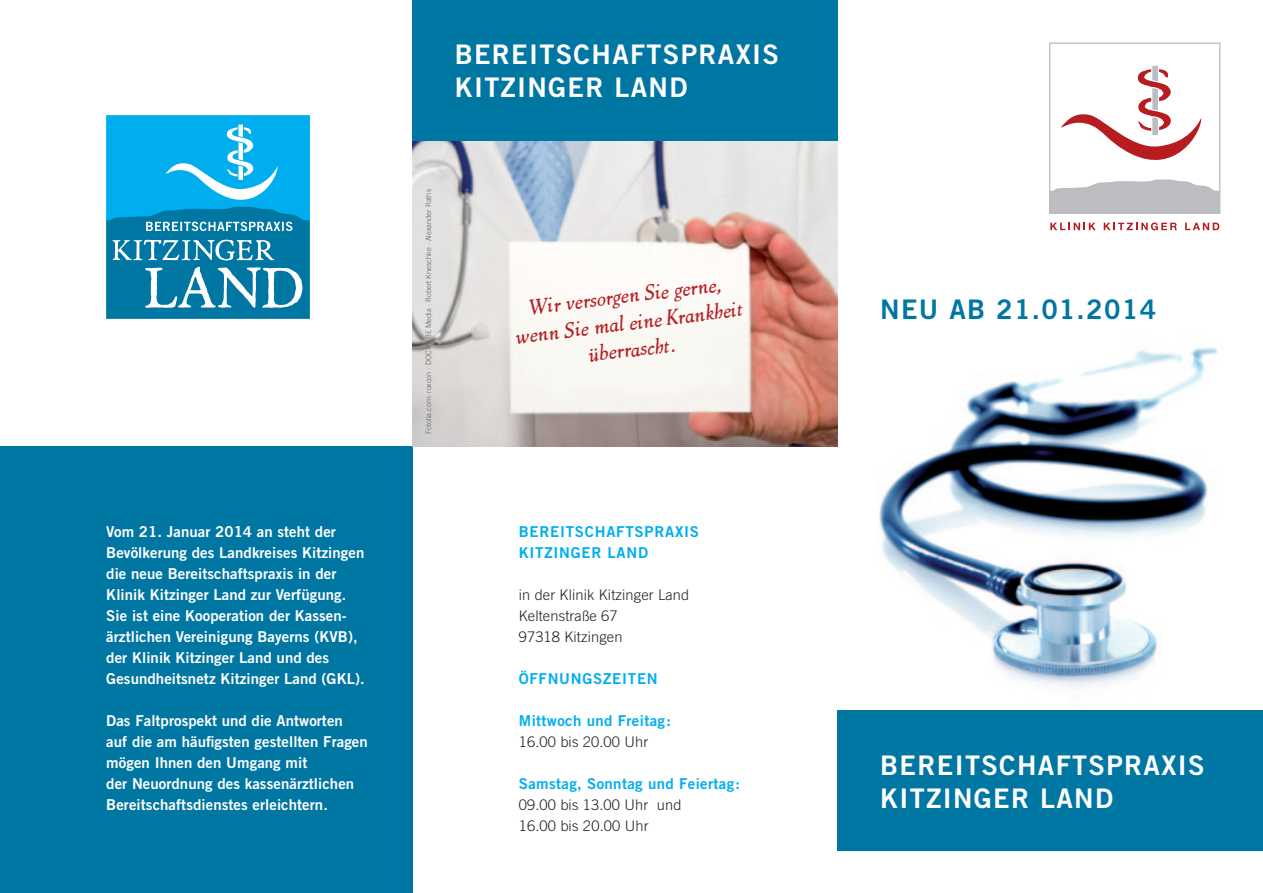
<style>
.page{position:relative;width:1263px;height:893px;background:#fff}
.page>*{position:absolute;margin:0;border:0;box-sizing:border-box;transform-origin:0 0}
.t1{font:27px/33px "Trade Gothic Bold Two";letter-spacing:.05em;color:#fff}
.t2{font:27px "Trade Gothic Bold Two";letter-spacing:.05em;color:#0076a3}
.t3{font:italic 21.75px/27px "Marco Polo";color:#b61c20;text-align:center}
.t4{font:15px/21px "Trade Gothic Bold Two";letter-spacing:.005em;color:#fff}
.t5{font:15px/21px "Trade Gothic Bold Two";letter-spacing:.05em;color:#00aeef}
.t6{font:15px "Trade Gothic Bold Two";letter-spacing:.025em;color:#00aeef}
.t7{font:300 14.7px/21px "Trade Gothic";letter-spacing:.01em;color:#231f20}
.t8{font:300 7.5px "Trade Gothic";color:#636366}
</style>
<div class="page">
<img style="left:879px;top:145px;width:342px;height:544px">
<div style="left:838px;top:710px;width:425px;height:140px;background:#0076a3"></div>
<div style="left:0;top:446px;width:412px;height:447px;background:#0076a3"></div>
<svg style="left:106px;top:115px;width:204px;height:204px;background:#209fcf"></svg>
<img style="left:412px;top:140px;width:426px;height:306px">
<div style="left:412px;top:0;width:426px;height:140px;background:#0076a3"></div>
<svg style="left:1050px;top:223px;width:46px;height:7px"></svg>
<svg style="left:1104px;top:222px;width:73px;height:8px"></svg>
<svg style="left:1185px;top:223px;width:34px;height:7px"></svg>
<div style="left:1049px;top:43px;width:171px;height:171px;border:1px solid #bcbdc0"></div>
<svg style="left:1050px;top:66px;width:170px;height:147px"></svg>
<p class="t4" style="left:106px;top:521px;width:260px">Vom 21. Januar 2014 an steht der Bevölkerung des Landkreises Kitzingen die neue Bereitschaftspraxis in der Klinik Kitzinger Land zur Verfügung.<br>Sie ist eine Kooperation der Kassen&shy;ärztlichen Vereinigung Bayerns (KVB), der Klinik Kitzinger Land und des Gesundheitsnetz Kitzinger Land (GKL).</p>
<p class="t4" style="left:106px;top:710px;width:263px">Das Faltprospekt und die Antworten<br>auf die am häufigsten gestellten Fragen mögen Ihnen den Umgang mit<br>der Neuordnung des kassenärztlichen Bereitschaftsdienstes erleichtern.</p>
<h1 class="t1" style="left:455px;top:38px;width:326px">BEREITSCHAFTSPRAXIS<br>KITZINGER LAND</h1>
<p class="t8" style="left:424px;top:434px;width:246px;rotate:-90deg">Fotolia.com: roxcon · DOC RABE Media · Robert Kneschke · Alexander Raths</p>
<h2 class="t3" style="left:510px;top:296px;width:230px;rotate:-7deg">Wir versorgen Sie gerne, wenn Sie mal eine Krankheit überrascht.</h2>
<p class="t5" style="left:519px;top:521px;width:182px">BEREITSCHAFTSPRAXIS<br>KITZINGER LAND</p>
<p class="t7" style="left:519px;top:584px;width:172px">in der Klinik Kitzinger Land<br>Keltenstraße 67<br>97318 Kitzingen</p>
<p class="t5" style="left:519px;top:668px;width:140px">ÖFFNUNGSZEITEN</p>
<p class="t6" style="left:519px;top:711px;width:154px">Mittwoch und Freitag:</p>
<p class="t7" style="left:519px;top:731px;width:131px">16.00 bis 20.00 Uhr</p>
<p class="t6" style="left:519px;top:774px;width:223px">Samstag, Sonntag und Feiertag:</p>
<p class="t7" style="left:519px;top:794px;width:164px">09.00 bis 13.00 Uhr und<br>16.00 bis 20.00 Uhr</p>
<h1 class="t2" style="left:880px;top:293px;width:277px">NEU AB 21.01.2014</h1>
<h1 class="t1" style="left:880px;top:748px;width:326px">BEREITSCHAFTSPRAXIS<br>KITZINGER LAND</h1>
</div>
